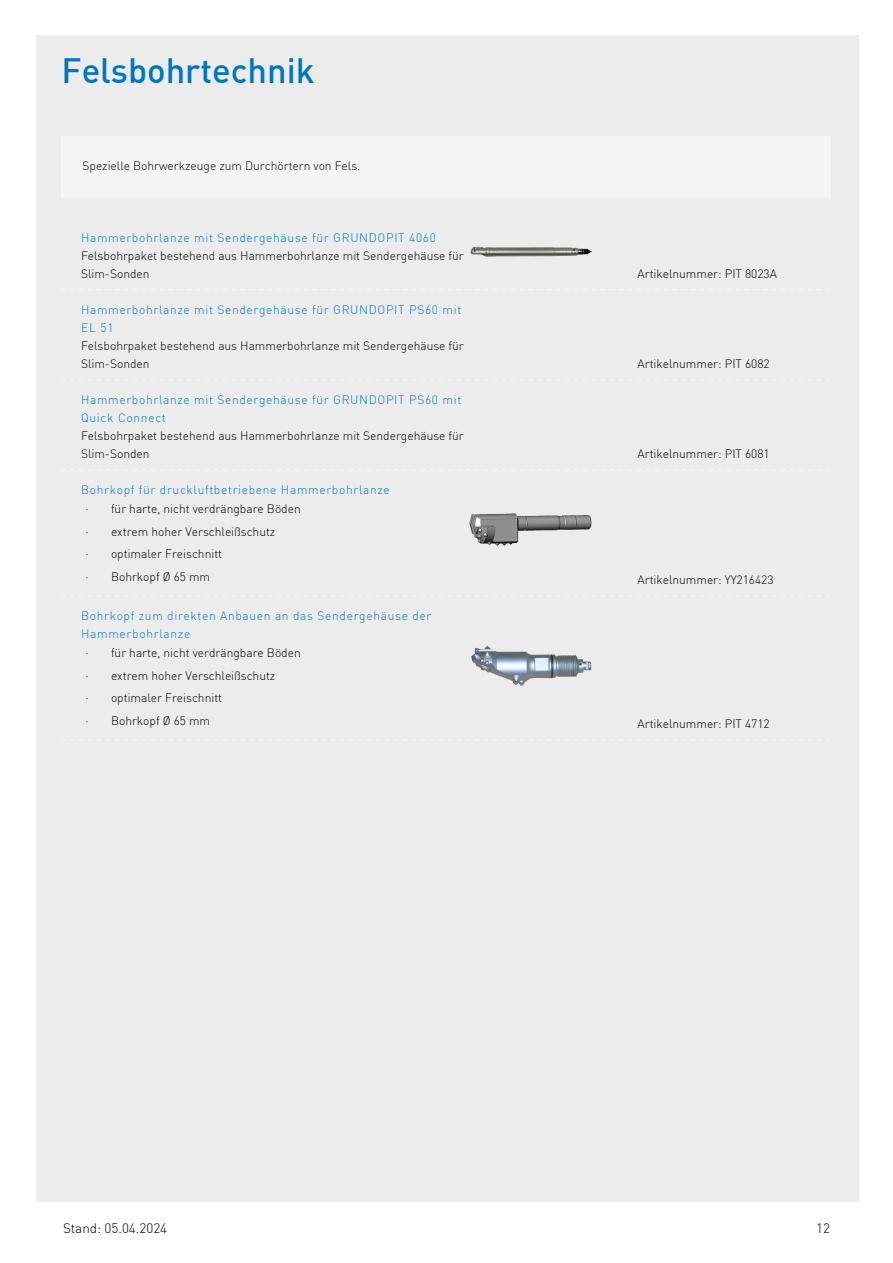
<style>
.page{position:relative;width:893px;height:1263px;background:#fff}
.page>*{position:absolute;margin:0;border:0;box-sizing:border-box;transform-origin:0 0}
.t1{font:500 34.5px "DIN";color:#0076be}
.t2{font:300 13.5px "DIN";color:#000}
.t3{font:300 12px/22.5px "DIN";color:#000}
.t4{font:300 12px/18px "DIN";letter-spacing:.055em;color:#0178bc}
</style>
<div class="page">
<div style="left:54px;top:54px;width:784px;height:698px;background:#ececec"></div>
<div style="left:62px;top:136px;width:769px;height:62px;background:#f5f5f5"></div>
<img style="left:470px;top:246px;width:122px;height:11px">
<img style="left:469px;top:513px;width:123px;height:33px">
<img style="left:471px;top:645px;width:121px;height:41px">
<h1 class="t1" style="left:62px;top:56px;width:255px">Felsbohrtechnik</h1>
<p class="t3" style="left:82px;top:155px;width:279px">Spezielle Bohrwerkzeuge zum Durchörtern von Fels.</p>
<p class="t4" style="left:81px;top:229px;width:356px">Hammerbohrlanze mit Sendergehäuse für GRUNDOPIT 4060</p>
<p class="t3" style="left:81px;top:247px;width:384px;line-height:18px">Felsbohrpaket bestehend aus Hammerbohrlanze mit Sendergehäuse für<br>Slim-Sonden</p>
<p class="t4" style="left:81px;top:301px;width:382px">Hammerbohrlanze mit Sendergehäuse für GRUNDOPIT PS60 mit<br>EL 51</p>
<p class="t3" style="left:81px;top:337px;width:384px;line-height:18px">Felsbohrpaket bestehend aus Hammerbohrlanze mit Sendergehäuse für<br>Slim-Sonden</p>
<p class="t4" style="left:81px;top:391px;width:382px">Hammerbohrlanze mit Sendergehäuse für GRUNDOPIT PS60 mit<br>Quick Connect</p>
<p class="t3" style="left:81px;top:427px;width:384px;line-height:18px">Felsbohrpaket bestehend aus Hammerbohrlanze mit Sendergehäuse für<br>Slim-Sonden</p>
<p class="t4" style="left:81px;top:481px;width:310px">Bohrkopf für druckluftbetriebene Hammerbohrlanze</p>
<p class="t3" style="left:86px;top:498px;width:217px">· für harte, nicht verdrängbare Böden · extrem hoher Verschleißschutz<br>· optimaler Freischnitt<br>· Bohrkopf Ø 65 mm</p>
<p class="t4" style="left:81px;top:607px;width:352px">Bohrkopf zum direkten Anbauen an das Sendergehäuse der<br>Hammerbohrlanze</p>
<p class="t3" style="left:86px;top:642px;width:217px">· für harte, nicht verdrängbare Böden · extrem hoher Verschleißschutz<br>· optimaler Freischnitt<br>· Bohrkopf Ø 65 mm</p>
<p class="t3" style="left:638px;top:263px;width:141px">Artikelnummer: PIT 8023A</p>
<p class="t3" style="left:638px;top:353px;width:134px">Artikelnummer: PIT 6082</p>
<p class="t3" style="left:638px;top:443px;width:134px">Artikelnummer: PIT 6081</p>
<p class="t3" style="left:638px;top:569px;width:138px">Artikelnummer: YY216423</p>
<p class="t3" style="left:638px;top:713px;width:134px">Artikelnummer: PIT 4712</p>
<p class="t2" style="left:63px;top:1222px;width:106px">Stand: 05.04.2024</p>
<p class="t2" style="left:816px;top:1222px;width:15px">12</p>
</div>
